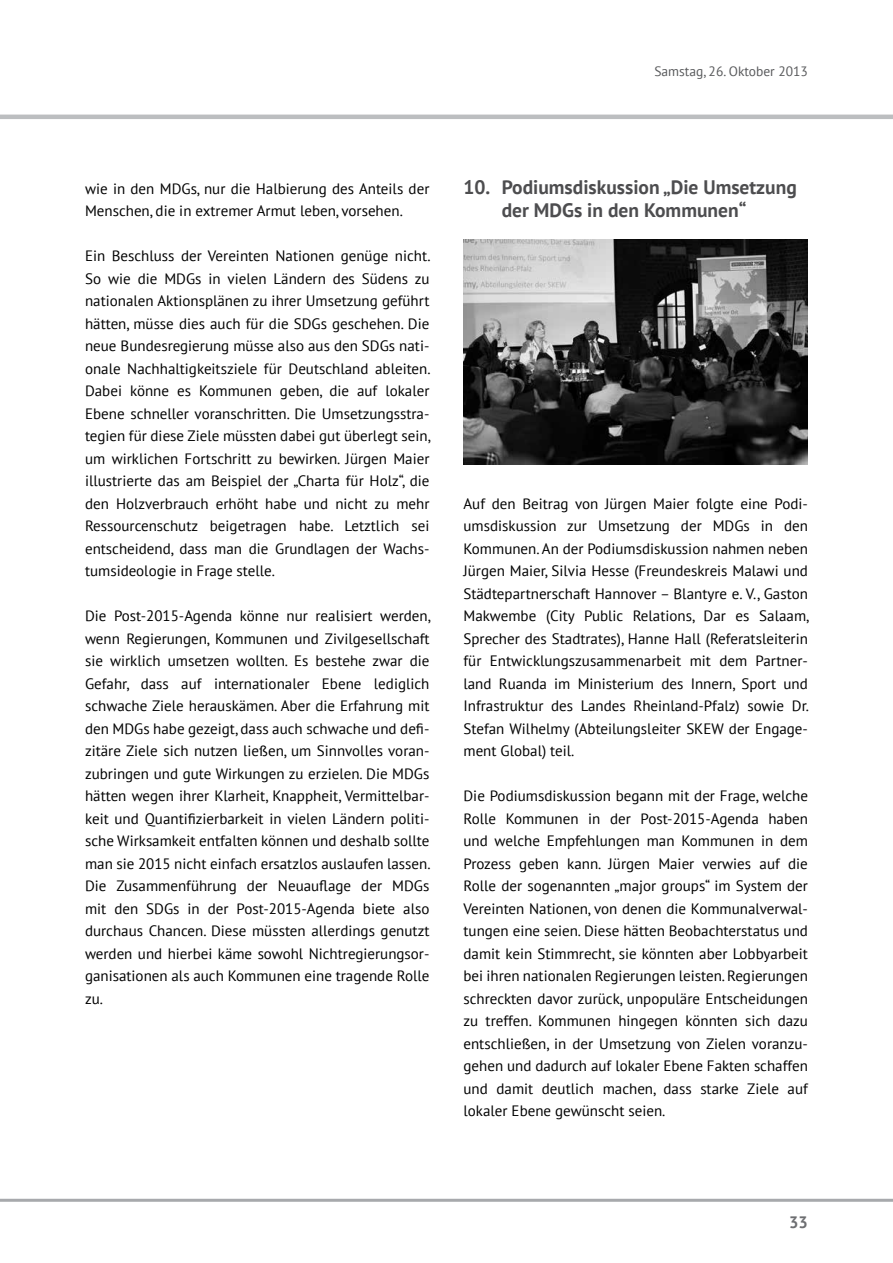
<style>
.page{position:relative;width:893px;height:1263px;background:#fff}
.page>*{position:absolute;margin:0;border:0;box-sizing:border-box;transform-origin:0 0}
.t1{font:700 19.5px/23.4px "PT Sans";color:#4d4d4f}
.t2{font:700 16.5px "PT Sans";color:#6d6e71}
.t3{font:15px/22.5px "PT Sans";color:#000;text-align:justify}
.t4{font:13.5px "PT Sans";color:#58595b}
</style>
<div class="page">
<hr style="left:0;top:1199px;width:893px;height:3px;background:#a7a9ac">
<hr style="left:0;top:115px;width:893px;height:4px;background:#bcbec0">
<img style="left:463px;top:239px;width:345px;height:226px">
<p class="t4" style="left:654px;top:63px;width:155px">Samstag, 26. Oktober 2013</p>
<p class="t3" style="left:85px;top:177px;width:346px">wie in den MDGs, nur die Halbierung des Anteils der<br>Menschen, die in extremer Armut leben, vorsehen.</p>
<p class="t3" style="left:85px;top:244px;width:347px">Ein Beschluss der Vereinten Nationen genüge nicht.<br>So wie die MDGs in vielen Ländern des Südens zu nationalen Aktionsplänen zu ihrer Umsetzung geführt hätten, müsse dies auch für die SDGs geschehen. Die neue Bundesregierung müsse also aus den SDGs nati&shy;onale Nachhaltigkeitsziele für Deutschland ableiten.<br>Dabei könne es Kommunen geben, die auf lokaler Ebene schneller voranschritten. Die Umsetzungsstra&shy;tegien für diese Ziele müssten dabei gut überlegt sein, um wirklichen Fortschritt zu bewirken. Jürgen Maier illustrierte das am Beispiel der „Charta für Holz“, die den Holzverbrauch erhöht habe und nicht zu mehr Ressourcenschutz beigetragen habe. Letztlich sei entscheidend, dass man die Grundlagen der Wachs&shy;tumsideologie in Frage stelle.</p>
<p class="t3" style="left:85px;top:604px;width:347px">Die Post-2015-Agenda könne nur realisiert werden, wenn Regierungen, Kommunen und Zivilgesellschaft sie wirklich umsetzen wollten. Es bestehe zwar die Gefahr, dass auf internationaler Ebene lediglich schwache Ziele herauskämen. Aber die Erfahrung mit den MDGs habe gezeigt, dass auch schwache und defi&shy;zitäre Ziele sich nutzen ließen, um Sinnvolles voran&shy;zubringen und gute Wirkungen zu erzielen. Die MDGs hätten wegen ihrer Klarheit, Knappheit, Vermittelbar&shy;keit und Quantifizierbarkeit in vielen Ländern politi&shy;sche Wirksamkeit entfalten können und deshalb sollte man sie 2015 nicht einfach ersatzlos auslaufen lassen.<br>Die Zusammenführung der Neuauflage der MDGs mit den SDGs in der Post-2015-Agenda biete also durchaus Chancen. Diese müssten allerdings genutzt werden und hierbei käme sowohl Nichtregierungsor&shy;ganisationen als auch Kommunen eine tragende Rolle zu.</p>
<h2 class="t1" style="left:502px;top:175px;width:297px;text-indent:-38px">10. Podiumsdiskussion „Die Umsetzung der MDGs in den Kommunen“</h2>
<p class="t3" style="left:463px;top:492px;width:347px">Auf den Beitrag von Jürgen Maier folgte eine Podi&shy;umsdiskussion zur Umsetzung der MDGs in den Kommunen. An der Podiumsdiskussion nahmen neben Jürgen Maier, Silvia Hesse (Freundeskreis Malawi und Städtepartnerschaft Hannover – Blantyre e. V., Gaston Makwembe (City Public Relations, Dar es Salaam, Sprecher des Stadtrates), Hanne Hall (Referatsleiterin für Entwicklungszusammenarbeit mit dem Partner&shy;land Ruanda im Ministerium des Innern, Sport und Infrastruktur des Landes Rheinland-Pfalz) sowie Dr.<br>Stefan Wilhelmy (Abteilungsleiter SKEW der Engage&shy;ment Global) teil.</p>
<p class="t3" style="left:463px;top:784px;width:346px">Die Podiumsdiskussion begann mit der Frage, welche Rolle Kommunen in der Post-2015-Agenda haben und welche Empfehlungen man Kommunen in dem Prozess geben kann. Jürgen Maier verwies auf die Rolle der sogenannten „major groups“ im System der Vereinten Nationen, von denen die Kommunalverwal&shy;tungen eine seien. Diese hätten Beobachterstatus und damit kein Stimmrecht, sie könnten aber Lobbyarbeit bei ihren nationalen Regierungen leisten. Regierungen schreckten davor zurück, unpopuläre Entscheidungen zu treffen. Kommunen hingegen könnten sich dazu entschließen, in der Umsetzung von Zielen voranzu&shy;gehen und dadurch auf lokaler Ebene Fakten schaffen und damit deutlich machen, dass starke Ziele auf lokaler Ebene gewünscht seien.</p>
<p class="t2" style="left:789px;top:1211px;width:20px">33</p>
</div>
